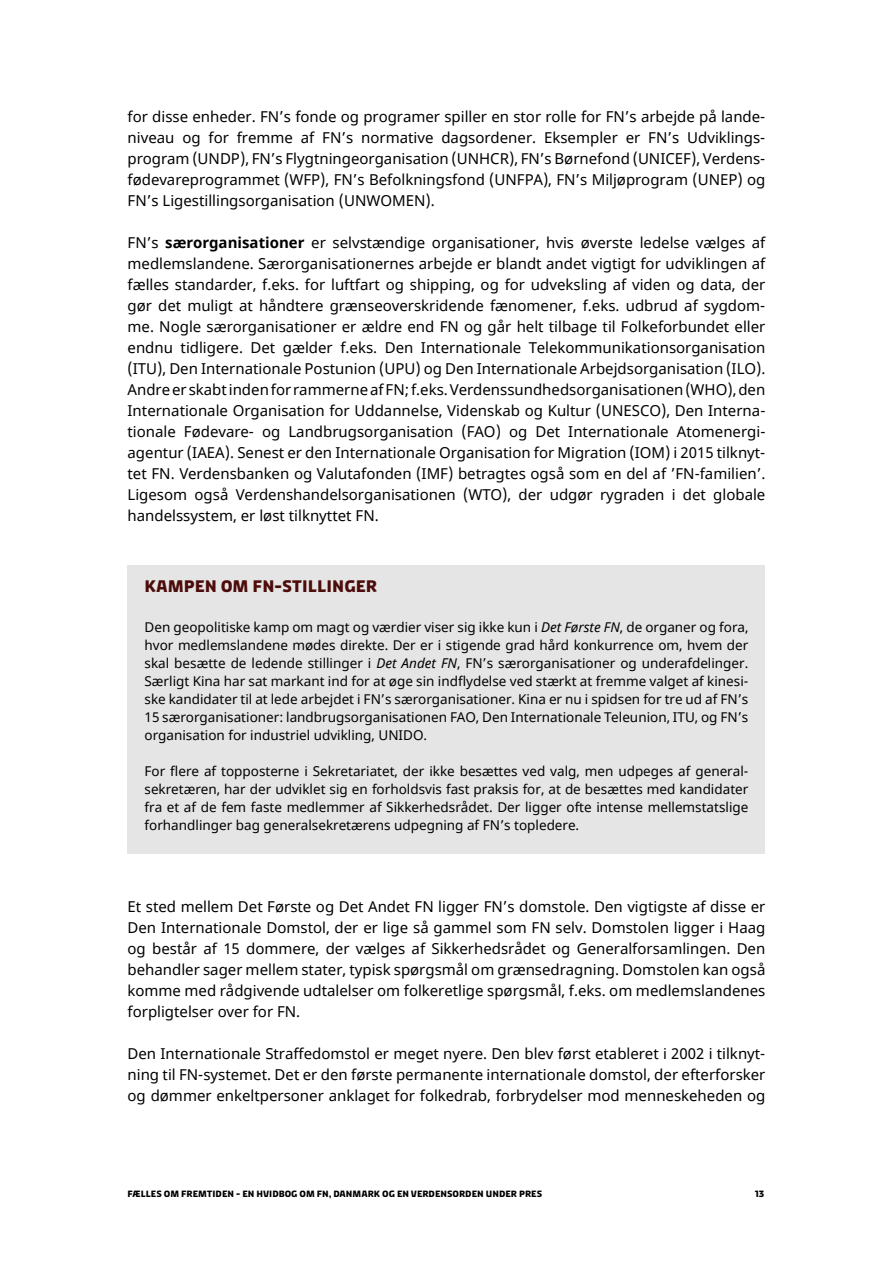
<style>
.page{position:relative;width:893px;height:1263px;background:#fff}
.page>*{position:absolute;margin:0;border:0;box-sizing:border-box;transform-origin:0 0}
.t1{font:700 16.5px "Diplomacy";color:#4c0c0a}
.Brødtekst{font:15px/21px "Noto Sans";color:#000;text-align:justify}
.t2{font:13.5px/18px "Noto Sans";color:#000;text-align:justify}
.t3{font:700 9px "Diplomacy";color:#000}
.s1{font-weight:700}
.s2{font-style:italic}
</style>
<div class="page">
<div style="left:128px;top:566px;width:637px;height:288px;background:#e5e5e5"></div>
<p class="Brødtekst" style="left:128px;top:107px;width:639px">for disse enheder. FN’s fonde og programer spiller en stor rolle for FN’s arbejde på lande&shy;niveau og for fremme af FN’s normative dagsordener. Eksempler er FN’s Udviklings&shy;program (UNDP), FN’s Flygtningeorganisation (UNHCR), FN’s Børnefond (UNICEF), Verdens&shy;fødevareprogrammet (WFP), FN’s Befolkningsfond (UNFPA), FN’s Miljøprogram (UNEP) og FN’s Ligestillingsorganisation (UNWOMEN).</p>
<p class="Brødtekst" style="left:128px;top:233px;width:639px">FN’s <span class="s1">særorganisationer</span> er selvstændige organisationer, hvis øverste ledelse vælges af medlemslandene. Særorganisationernes arbejde er blandt andet vigtigt for udviklingen af fælles standarder, f.eks. for luftfart og shipping, og for udveksling af viden og data, der gør det muligt at håndtere grænseoverskridende fænomener, f.eks. udbrud af sygdom&shy;me. Nogle særorganisationer er ældre end FN og går helt tilbage til Folkeforbundet eller endnu tidligere. Det gælder f.eks. Den Internationale Telekommunikationsorganisation (ITU), Den Internationale Postunion (UPU) og Den Internationale Arbejdsorganisation (ILO).<br>Andre er skabt inden for rammerne af FN; f.eks. Verdenssundhedsorganisationen (WHO), den Internationale Organisation for Uddannelse, Videnskab og Kultur (UNESCO), Den Interna&shy;tionale Fødevare- og Landbrugsorganisation (FAO) og Det Internationale Atomenergi&shy;agentur (IAEA). Senest er den Internationale Organisation for Migration (IOM) i 2015 tilknyt&shy;tet FN. Verdensbanken og Valutafonden (IMF) betragtes også som en del af ’FN-familien’.<br>Ligesom også Verdenshandelsorganisationen (WTO), der udgør rygraden i det globale handelssystem, er løst tilknyttet FN.</p>
<p class="t1" style="left:145px;top:575px;width:234px">KAMPEN OM FN-STILLINGER</p>
<p class="t2" style="left:145px;top:618px;width:605px">Den geopolitiske kamp om magt og værdier viser sig ikke kun i <span class="s2">Det Første FN</span>, de organer og fora, hvor medlemslandene mødes direkte. Der er i stigende grad hård konkurrence om, hvem der skal besætte de ledende stillinger i <span class="s2">Det Andet FN</span>, FN’s særorganisationer og underafdelinger.<br>Særligt Kina har sat markant ind for at øge sin indflydelse ved stærkt at fremme valget af kinesi&shy;ske kandidater til at lede arbejdet i FN’s særorganisationer. Kina er nu i spidsen for tre ud af FN’s 15 særorganisationer: landbrugsorganisationen FAO, Den Internationale Teleunion, ITU, og FN’s organisation for industriel udvikling, UNIDO.</p>
<p class="t2" style="left:145px;top:762px;width:605px">For flere af topposterne i Sekretariatet, der ikke besættes ved valg, men udpeges af general&shy;sekretæren, har der udviklet sig en forholdsvis fast praksis for, at de besættes med kandidater fra et af de fem faste medlemmer af Sikkerhedsrådet. Der ligger ofte intense mellemstatslige forhandlinger bag generalsekretærens udpegning af FN’s topledere.</p>
<p class="Brødtekst" style="left:128px;top:897px;width:639px">Et sted mellem Det Første og Det Andet FN ligger FN’s domstole. Den vigtigste af disse er Den Internationale Domstol, der er lige så gammel som FN selv. Domstolen ligger i Haag og består af 15 dommere, der vælges af Sikkerhedsrådet og Generalforsamlingen. Den behandler sager mellem stater, typisk spørgsmål om grænsedragning. Domstolen kan også komme med rådgivende udtalelser om folkeretlige spørgsmål, f.eks. om medlemslandenes forpligtelser over for FN.</p>
<p class="Brødtekst" style="left:128px;top:1044px;width:639px">Den Internationale Straffedomstol er meget nyere. Den blev først etableret i 2002 i tilknyt&shy;ning til FN-systemet. Det er den første permanente internationale domstol, der efterforsker og dømmer enkeltpersoner anklaget for folkedrab, forbrydelser mod menneskeheden og</p>
<p class="t3" style="left:128px;top:1188px;width:416px">FÆLLES OM FREMTIDEN - EN HVIDBOG OM FN, DANMARK OG EN VERDENSORDEN UNDER PRES</p>
<p class="t3" style="left:755px;top:1188px;width:11px">13</p>
</div>
